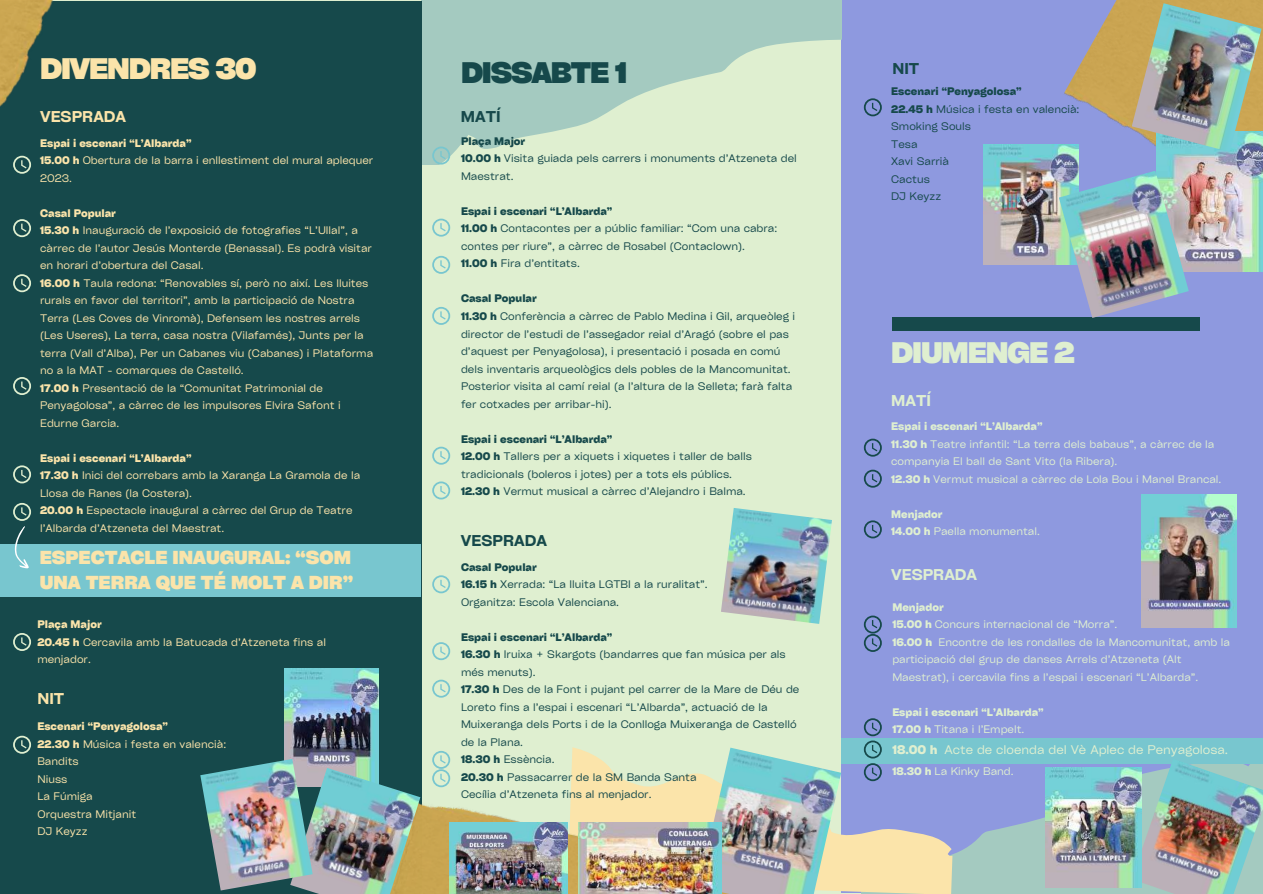
<style>
.page{position:relative;width:1263px;height:894px;background:#fff}
.page>*{position:absolute;margin:0;border:0;box-sizing:border-box;transform-origin:0 0}
.t1{font:800 28.5px "Cy Grotesk Key";letter-spacing:-.04em;color:#fbe4aa}
.t2{font:800 28.5px "Cy Grotesk Key";letter-spacing:-.04em;color:#16494b}
.t3{font:800 28.5px "Cy Grotesk Key";letter-spacing:-.04em;color:#dfefd0}
.t4{font:800 18px/24.8px "Cy Grotesk Key";color:#fbe4aa}
.t5{font:15px "Cy Grotesk Key Demi";color:#16494b}
.t6{font:15px "Cy Grotesk Key Demi";color:#dfefd0}
.t7{font:15px "Cy Grotesk Key Demi";color:#fbe4aa}
.t8{font:12px "Cy Grotesk Key";color:#dfefd0}
.t9{font:10.5px/17.5px "Cy Grotesk Key";color:#16494b}
.t10{font:10.5px/17.5px "Cy Grotesk Key";color:#fbe4aa}
.t11{font:10.5px/17.5px "Cy Grotesk Key";color:#dfefd0}
.t12{font:700 10.5px/17.5px "Cy Grotesk Key";color:#dfefd0}
.s1{font-weight:700}
.s2{font-weight:400}
</style>
<div class="page">
<div style="left:0;top:0;width:1263px;height:893px;background:#dfefd0"></div>
<div style="left:841px;top:0;width:422px;height:892px;background:#8e99df"></div>
<svg style="left:956px;top:763px;width:176px;height:130px"></svg>
<svg style="left:422px;top:0;width:419px;height:165px;fill:#a4cac0"></svg>
<div style="left:0;top:1px;width:421px;height:892px;background:#16494b"></div>
<div style="left:0;top:544px;width:421px;height:52px;background:#78c6cf"></div>
<svg style="left:571px;top:747px;width:385px;height:146px"></svg>
<img style="left:1064px;top:0;width:199px;height:131px">
<img style="left:420px;top:778px;width:528px;height:115px">
<img style="left:0;top:0;width:53px;height:107px">
<div style="left:892px;top:317px;width:308px;height:14px;background:#16494b"></div>
<svg style="left:13px;top:156px;width:18px;height:18px"></svg>
<svg style="left:13px;top:219px;width:18px;height:18px"></svg>
<svg style="left:13px;top:377px;width:18px;height:18px"></svg>
<svg style="left:13px;top:465px;width:18px;height:18px"></svg>
<svg style="left:13px;top:274px;width:18px;height:18px"></svg>
<svg style="left:13px;top:633px;width:18px;height:17px"></svg>
<svg style="left:13px;top:735px;width:18px;height:18px"></svg>
<svg style="left:13px;top:503px;width:18px;height:66px"></svg>
<div style="left:841px;top:737px;width:422px;height:26px;background:#78c6cf"></div>
<svg style="left:432px;top:146px;width:18px;height:18px"></svg>
<svg style="left:432px;top:218px;width:18px;height:18px"></svg>
<svg style="left:432px;top:256px;width:18px;height:18px"></svg>
<svg style="left:432px;top:307px;width:18px;height:18px"></svg>
<svg style="left:432px;top:446px;width:18px;height:18px"></svg>
<svg style="left:432px;top:481px;width:18px;height:18px"></svg>
<svg style="left:432px;top:575px;width:18px;height:18px"></svg>
<svg style="left:432px;top:642px;width:18px;height:18px"></svg>
<svg style="left:432px;top:679px;width:18px;height:18px"></svg>
<svg style="left:432px;top:751px;width:18px;height:36px"></svg>
<svg style="left:864px;top:98px;width:18px;height:18px"></svg>
<svg style="left:864px;top:438px;width:18px;height:18px"></svg>
<svg style="left:864px;top:469px;width:18px;height:18px"></svg>
<svg style="left:864px;top:520px;width:18px;height:18px"></svg>
<svg style="left:864px;top:615px;width:18px;height:36px"></svg>
<svg style="left:864px;top:718px;width:18px;height:63px"></svg>
<img style="left:1132px;top:761px;width:131px;height:132px">
<img style="left:1156px;top:131px;width:107px;height:141px">
<img style="left:983px;top:144px;width:96px;height:121px">
<img style="left:1059px;top:171px;width:130px;height:147px">
<img style="left:1132px;top:3px;width:129px;height:149px">
<img style="left:1045px;top:767px;width:97px;height:119px">
<img style="left:284px;top:668px;width:95px;height:99px">
<img style="left:307px;top:767px;width:113px;height:126px">
<img style="left:200px;top:758px;width:113px;height:132px">
<img style="left:699px;top:747px;width:142px;height:146px">
<img style="left:449px;top:822px;width:119px;height:71px">
<img style="left:721px;top:508px;width:111px;height:115px">
<img style="left:578px;top:822px;width:143px;height:71px">
<img style="left:1142px;top:494px;width:94px;height:133px">
<h1 class="t1" style="left:40px;top:50px;width:218px">DIVENDRES 30</h1>
<h3 class="t7" style="left:40px;top:107px;width:87px">VESPRADA</h3>
<p class="t10" style="left:40px;top:134px;width:335px"><span class="s1">Espai i escenari “L’Albarda”<br>15.00 h</span> Obertura de la barra i enllestiment del mural aplequer<br>2023.</p>
<p class="t10" style="left:40px;top:204px;width:334px"><span class="s1">Casal Popular<br>15.30 h</span> Inauguració de l’exposició de fotografies “L’Ullal”, a càrrec de l’autor Jesús Monterde (Benassal). Es podrà visitar en horari d’obertura del Casal.<br><span class="s1">16.00 h</span> Taula redona: “Renovables sí, però no així. Les lluites rurals en favor del territori”, amb la participació de Nostra Terra (Les Coves de Vinromà), Defensem les nostres arrels (Les Useres), La terra, casa nostra (Vilafamés), Junts per la terra (Vall d’Alba), Per un Cabanes viu (Cabanes) i Plataforma no a la MAT - comarques de Castelló.<br><span class="s1">17.00 h</span> Presentació de la “Comunitat Patrimonial de Penyagolosa”, a càrrec de les impulsores Elvira Safont i Edurne Garcia.</p>
<p class="t10" style="left:40px;top:449px;width:322px"><span class="s1">Espai i escenari “L’Albarda”<br>17.30 h</span> Inici del correbars amb la Xaranga La Gramola de la Llosa de Ranes (la Costera).<br><span class="s1">20.00 h</span> Espectacle inaugural a càrrec del Grup de Teatre l’Albarda d’Atzeneta del Maestrat.</p>
<h2 class="t4" style="left:40px;top:544px;width:315px">ESPECTACLE INAUGURAL: “SOM<br>UNA TERRA QUE TÉ MOLT A DIR”</h2>
<p class="t10" style="left:37px;top:615px;width:290px"><span class="s1">Plaça Major<br>20.45 h</span> Cercavila amb la Batucada d’Atzeneta fins al menjador.</p>
<h3 class="t7" style="left:37px;top:688px;width:28px">NIT</h3>
<p class="t10" style="left:37px;top:717px;width:190px"><span class="s1">Escenari “Penyagolosa”<br>22.30 h</span> Música i festa en valencià:<br>Bandits<br>Niuss<br>La Fúmiga<br>Orquestra Mitjanit<br>DJ Keyzz</p>
<h1 class="t2" style="left:461px;top:54px;width:168px">DISSABTE 1</h1>
<h3 class="t5" style="left:461px;top:107px;width:41px">MATÍ</h3>
<p class="t9" style="left:461px;top:132px;width:337px"><span class="s1">Plaça Major<br>10.00 h</span> Visita guiada pels carrers i monuments d’Atzeneta del<br>Maestrat.</p>
<p class="t9" style="left:461px;top:202px;width:318px"><span class="s1">Espai i escenari “L’Albarda”<br>11.00 h</span> Contacontes per a públic familiar: “Com una cabra: contes per riure”, a càrrec de Rosabel (Contaclown).<br><span class="s1">11.00 h</span> Fira d’entitats.</p>
<p class="t9" style="left:461px;top:289px;width:336px"><span class="s1">Casal Popular<br>11.30 h</span> Conferència a càrrec de Pablo Medina i Gil, arqueòleg i director de l’estudi de l’assegador reial d’Aragó (sobre el pas d’aquest per Penyagolosa), i presentació i posada en comú dels inventaris arqueològics dels pobles de la Mancomunitat.<br>Posterior visita al camí reial (a l’altura de la Selleta; farà falta fer cotxades per arribar-hi).</p>
<p class="t9" style="left:461px;top:429px;width:292px"><span class="s1">Espai i escenari “L’Albarda”<br>12.00 h</span> Tallers per a xiquets i xiquetes i taller de balls tradicionals (boleros i jotes) per a tots els públics.<br><span class="s1">12.30 h</span> Vermut musical a càrrec d’Alejandro i Balma.</p>
<h3 class="t5" style="left:461px;top:530px;width:87px">VESPRADA</h3>
<p class="t9" style="left:461px;top:557px;width:248px"><span class="s1">Casal Popular<br>16.15 h</span> Xerrada: “La lluita LGTBI a la ruralitat”.<br>Organitza: Escola Valenciana.</p>
<p class="t9" style="left:461px;top:627px;width:340px"><span class="s1">Espai i escenari “L’Albarda”<br>16.30 h</span> Iruixa + Skargots (bandarres que fan música per als més menuts).<br><span class="s1">17.30 h</span> Des de la Font i pujant pel carrer de la Mare de Déu de Loreto fins a l’espai i escenari “L’Albarda”, actuació de la Muixeranga dels Ports i de la Conlloga Muixeranga de Castelló de la Plana.<br><span class="s1">18.30 h</span> Essència.<br><span class="s1">20.30 h</span> Passacarrer de la SM Banda Santa<br>Cecília d’Atzeneta fins al menjador.</p>
<h3 class="t5" style="left:892px;top:59px;width:28px">NIT</h3>
<p class="t9" style="left:891px;top:82px;width:190px"><span class="s1">Escenari “Penyagolosa”<br>22.45 h</span> Música i festa en valencià:<br>Smoking Souls<br>Tesa<br>Xavi Sarrià<br>Cactus<br>DJ Keyzz</p>
<h1 class="t3" style="left:891px;top:334px;width:185px">DIUMENGE 2</h1>
<h3 class="t6" style="left:891px;top:391px;width:41px">MATÍ</h3>
<p class="t11" style="left:891px;top:417px;width:332px"><span class="s1">Espai i escenari “L’Albarda”<br>11.30 h</span> Teatre infantil: “La terra dels babaus”, a càrrec de la companyia El ball de Sant Vito (la Ribera).<br><span class="s1">12.30 h</span> Vermut musical a càrrec de Lola Bou i Manel Brancal.</p>
<p class="t11" style="left:891px;top:504px;width:150px"><span class="s1">Menjador<br>14.00 h</span> Paella monumental.</p>
<h3 class="t6" style="left:891px;top:564px;width:87px">VESPRADA</h3>
<p class="t11" style="left:892px;top:597px;width:339px"><span class="s1">Menjador<br>15.00 h</span> Concurs internacional de “Morra”.<br><span class="s1">16.00 h</span> Encontre de les rondalles de la Mancomunitat, amb la participació del grup de danses Arrels d’Atzeneta (Alt Maestrat), i cercavila fins a l’espai i escenari “L’Albarda”.</p>
<p class="t12" style="left:892px;top:702px;width:153px">Espai i escenari “L’Albarda”<br>17.00 h <span class="s2">Titana i l’Empelt.</span></p>
<p class="t8" style="left:892px;top:741px;width:337px"><span class="s1">18.00 h</span> Acte de cloenda del Vè Aplec de Penyagolosa.</p>
<p class="t11" style="left:892px;top:761px;width:123px"><span class="s1">18.30 h</span> La Kinky Band.</p>
</div>
